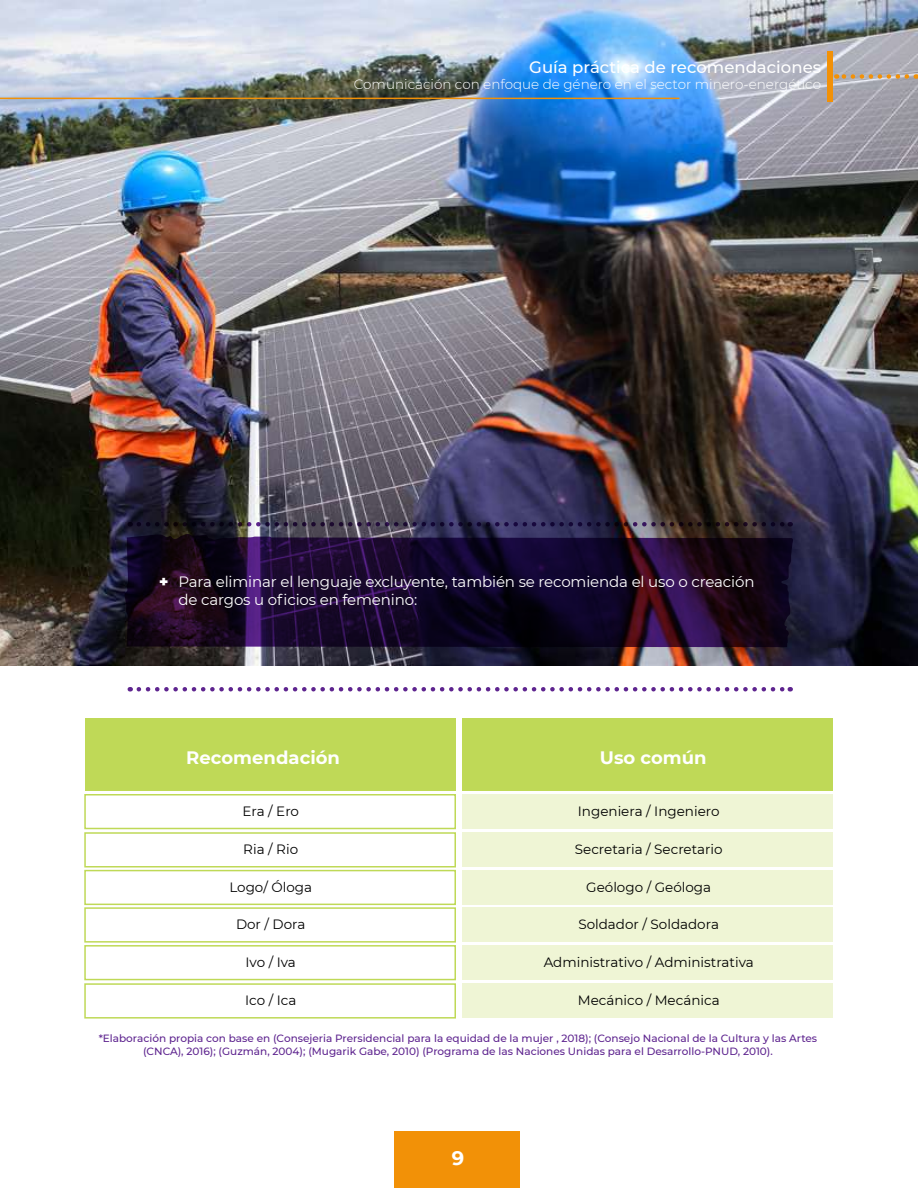
<style>
.page{position:relative;width:918px;height:1188px;background:#fff}
.page>*{position:absolute;margin:0;border:0;box-sizing:border-box;transform-origin:0 0}
.t1{font:700 19.5px "Montserrat";color:#fff}
.t2{font:700 18px "Montserrat";color:#fff}
.t3{font:500 16.5px "Montserrat";color:#fff}
.t4{font:15px/18px "Montserrat";letter-spacing:-.01em;color:#fff}
.t5{font:13.5px "Montserrat";color:#000}
.t6{font:300 13.5px "Montserrat";color:#fff}
.t7{font:500 10.5px/12.6px "Montserrat";color:#5e248f;text-align:center}
.s1{font-weight:900}
</style>
<div class="page">
<div style="left:463px;top:718px;width:370px;height:72px;background:#bfd957"></div>
<div style="left:85px;top:718px;width:370px;height:72px;background:#bfd957"></div>
<div style="left:463px;top:795px;width:370px;height:34px;background:#eff5d5"></div>
<div style="left:463px;top:946px;width:370px;height:34px;background:#eff5d5"></div>
<div style="left:463px;top:833px;width:370px;height:34px;background:#eff5d5"></div>
<div style="left:463px;top:984px;width:370px;height:34px;background:#eff5d5"></div>
<div style="left:463px;top:870px;width:370px;height:35px;background:#eff5d5"></div>
<div style="left:463px;top:908px;width:370px;height:34px;background:#eff5d5"></div>
<div style="left:84px;top:794px;width:372px;height:35px;border:2px solid #bfd957"></div>
<div style="left:84px;top:945px;width:372px;height:35px;border:2px solid #bfd957"></div>
<div style="left:84px;top:832px;width:372px;height:36px;border:2px solid #bfd957"></div>
<div style="left:84px;top:983px;width:372px;height:36px;border:2px solid #bfd957"></div>
<div style="left:84px;top:870px;width:372px;height:35px;border:2px solid #bfd957"></div>
<div style="left:84px;top:907px;width:372px;height:36px;border:2px solid #bfd957"></div>
<svg style="left:139px;top:687px;width:652px;height:5px"></svg>
<img style="left:0;top:0;width:918px;height:666px">
<svg style="left:124px;top:534px;width:669px;height:113px;background:#1a0a28"></svg>
<svg style="left:139px;top:522px;width:652px;height:4px;background:#2f263e"></svg>
<div style="left:395px;top:1131px;width:125px;height:57px;background:#f29107"></div>
<div style="left:827px;top:51px;width:6px;height:51px;background:#f29107"></div>
<hr style="left:0;top:98px;width:680px;height:1px;background:#f29107">
<svg style="left:836px;top:74px;width:71px;height:5px"></svg>
<h3 class="t3" style="left:529px;top:56px;width:293px">Guía práctica de recomendaciones</h3>
<p class="t6" style="left:354px;top:75px;width:469px">Comunicación con enfoque de género en el sector minero-energético</p>
<h3 class="t4" style="left:178px;top:572px;width:578px;text-indent:-20px"><span class="s1">+</span> Para eliminar el lenguaje excluyente, también se recomienda el uso o creación de cargos u oficios en femenino:</h3>
<h2 class="t2" style="left:186px;top:745px;width:155px">Recomendación</h2>
<h2 class="t2" style="left:600px;top:745px;width:108px">Uso común</h2>
<p class="t5" style="left:242px;top:802px;width:58px">Era / Ero</p>
<p class="t5" style="left:578px;top:802px;width:143px">Ingeniera / Ingeniero</p>
<p class="t5" style="left:243px;top:840px;width:56px">Ria / Rio</p>
<p class="t5" style="left:575px;top:840px;width:149px">Secretaria / Secretario</p>
<p class="t5" style="left:229px;top:878px;width:84px">Logo/ Óloga</p>
<p class="t5" style="left:236px;top:915px;width:71px">Dor / Dora</p>
<p class="t5" style="left:586px;top:878px;width:126px">Geólogo / Geóloga</p>
<p class="t5" style="left:578px;top:915px;width:142px">Soldador / Soldadora</p>
<p class="t5" style="left:246px;top:953px;width:52px">Ivo / Iva</p>
<p class="t5" style="left:544px;top:953px;width:212px">Administrativo / Administrativa</p>
<p class="t5" style="left:245px;top:991px;width:53px">Ico / Ica</p>
<p class="t5" style="left:578px;top:991px;width:143px">Mecánico / Mecánica</p>
<p class="t7" style="left:99px;top:1032px;width:720px">*Elaboración propia con base en (Consejeria Prersidencial para la equidad de la mujer , 2018); (Consejo Nacional de la Cultura y las Artes (CNCA), 2016); (Guzmán, 2004); (Mugarik Gabe, 2010) (Programa de las Naciones Unidas para el Desarrollo-PNUD, 2010).</p>
<h1 class="t1" style="left:452px;top:1144px;width:14px">9</h1>
</div>
